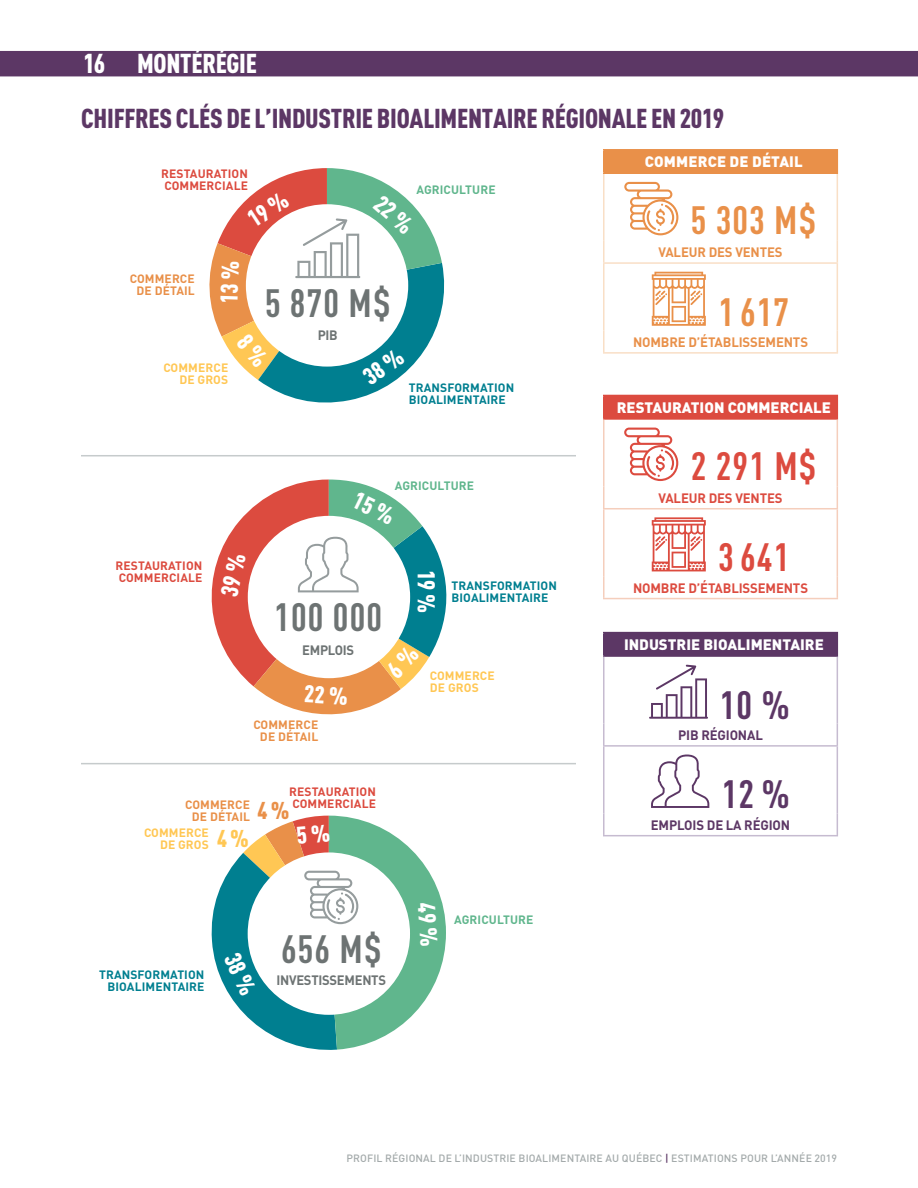
<style>
.page{position:relative;width:918px;height:1188px;background:#fff}
.page>*{position:absolute;margin:0;border:0;box-sizing:border-box;transform-origin:0 0}
.t1{font:700 condensed 39px "DINOT";letter-spacing:.03em;color:#6d7373}
.t2{font:700 condensed 39px "DINOT";letter-spacing:.03em;color:#e99049}
.t3{font:700 condensed 39px "DINOT";letter-spacing:.03em;color:#dc4b3f}
.t4{font:700 condensed 39px "DINOT";color:#5c3765}
.t5{font:900 condensed 27px "DINOT";letter-spacing:-.01em;color:#5c3765}
.t6{font:900 condensed 27px "DINOT";letter-spacing:-.01em;color:#fff}
.t7{font:900 condensed 24px "DINOT";color:#fff}
.t8{font:900 condensed 24px "DINOT";color:#e99049}
.t9{font:900 condensed 24px "DINOT";color:#ffc754}
.t10{font:900 15px "DINOT";color:#fff}
.t11{font:700 13.5px "DINOT";letter-spacing:-.01em;color:#e99049}
.t12{font:700 13.5px "DINOT";letter-spacing:-.01em;color:#dc4b3f}
.t13{font:700 13.5px "DINOT";letter-spacing:-.01em;color:#5c3765}
.t14{font:700 13.5px "DINOT";letter-spacing:-.02em;color:#6d7373;scale:.96 1}
.t15{font:700 12px/12px "DINOT";letter-spacing:.01em;color:#007f90}
.t16{font:700 12px/12px "DINOT";letter-spacing:.01em;color:#dc4b3f}
.t17{font:700 12px/12px "DINOT";letter-spacing:.01em;color:#e99049;text-align:center}
.t18{font:700 12px/12px "DINOT";letter-spacing:.01em;color:#ffc754;text-align:right}
.t19{font:700 12px "DINOT";letter-spacing:.01em;color:#60b68d}
.t20{font:500 10.5px "DINOT";letter-spacing:.01em;color:#a4aaab}
.s1{color:#5c3765}
</style>
<div class="page">
<div style="left:0;top:51px;width:918px;height:25px;background:#5c3765"></div>
<hr style="left:81px;top:455px;width:495px;height:1px;background:#c6cbcc">
<hr style="left:81px;top:763px;width:495px;height:1px;background:#c6cbcc">
<div style="left:604px;top:150px;width:233px;height:23px;background:#e99049"></div>
<hr style="left:603px;top:149px;width:235px;height:2px;background:#e99049">
<svg style="left:603px;top:151px;width:1px;height:21px"></svg>
<svg style="left:837px;top:151px;width:1px;height:21px"></svg>
<hr style="left:603px;top:172px;width:235px;height:2px;background:#e99049">
<hr style="left:603px;top:174px;width:1px;height:67px;background:#f9dfc6">
<hr style="left:837px;top:174px;width:1px;height:67px;background:#f9dfc6">
<svg style="left:603px;top:241px;width:1px;height:21px"></svg>
<svg style="left:837px;top:241px;width:1px;height:21px"></svg>
<hr style="left:603px;top:262px;width:235px;height:2px;background:#f9dfc6">
<hr style="left:603px;top:264px;width:1px;height:67px;background:#f9dfc6">
<hr style="left:837px;top:264px;width:1px;height:67px;background:#f9dfc6">
<svg style="left:603px;top:331px;width:1px;height:21px"></svg>
<svg style="left:837px;top:331px;width:1px;height:21px"></svg>
<hr style="left:603px;top:352px;width:235px;height:2px;background:#f9dfc6">
<svg style="left:624px;top:182px;width:54px;height:53px"></svg>
<svg style="left:652px;top:272px;width:54px;height:54px"></svg>
<div style="left:604px;top:395px;width:233px;height:24px;background:#dc4b3f"></div>
<hr style="left:603px;top:395px;width:235px;height:1px;background:#dc4b3f">
<svg style="left:603px;top:396px;width:1px;height:22px"></svg>
<svg style="left:837px;top:396px;width:1px;height:22px"></svg>
<hr style="left:603px;top:418px;width:235px;height:2px;background:#dc4b3f">
<hr style="left:603px;top:420px;width:1px;height:66px;background:#f5cebc">
<hr style="left:837px;top:420px;width:1px;height:66px;background:#f5cebc">
<svg style="left:603px;top:486px;width:1px;height:22px"></svg>
<svg style="left:837px;top:486px;width:1px;height:22px"></svg>
<hr style="left:603px;top:508px;width:235px;height:1px;background:#f5cebc">
<hr style="left:603px;top:509px;width:1px;height:67px;background:#f5cebc">
<hr style="left:837px;top:509px;width:1px;height:67px;background:#f5cebc">
<svg style="left:603px;top:576px;width:1px;height:22px"></svg>
<svg style="left:837px;top:576px;width:1px;height:22px"></svg>
<hr style="left:603px;top:598px;width:235px;height:1px;background:#f5cebc">
<svg style="left:624px;top:428px;width:54px;height:53px"></svg>
<svg style="left:652px;top:517px;width:54px;height:54px"></svg>
<div style="left:604px;top:633px;width:233px;height:23px;background:#5c3765"></div>
<hr style="left:603px;top:632px;width:235px;height:1px;background:#5c3765">
<svg style="left:603px;top:633px;width:1px;height:22px"></svg>
<svg style="left:837px;top:633px;width:1px;height:22px"></svg>
<hr style="left:603px;top:655px;width:235px;height:2px;background:#5c3765">
<hr style="left:603px;top:657px;width:1px;height:67px;background:#c6bbd0">
<hr style="left:837px;top:657px;width:1px;height:67px;background:#c6bbd0">
<svg style="left:603px;top:724px;width:1px;height:21px"></svg>
<svg style="left:837px;top:724px;width:1px;height:21px"></svg>
<hr style="left:603px;top:745px;width:235px;height:2px;background:#c6bbd0">
<hr style="left:603px;top:747px;width:1px;height:66px;background:#c6bbd0">
<hr style="left:837px;top:747px;width:1px;height:66px;background:#c6bbd0">
<svg style="left:603px;top:813px;width:1px;height:22px"></svg>
<svg style="left:837px;top:813px;width:1px;height:22px"></svg>
<hr style="left:603px;top:835px;width:235px;height:1px;background:#c6bbd0">
<svg style="left:649px;top:665px;width:59px;height:54px"></svg>
<svg style="left:651px;top:755px;width:58px;height:53px"></svg>
<svg style="left:209px;top:168px;width:236px;height:235px"></svg>
<svg style="left:211px;top:480px;width:236px;height:235px"></svg>
<svg style="left:211px;top:816px;width:235px;height:234px"></svg>
<h2 class="t6" style="left:83px;top:47px;width:175px">16 MONTÉRÉGIE</h2>
<h2 class="t5" style="left:81px;top:102px;width:645px">CHIFFRES CLÉS DE L’INDUSTRIE BIOALIMENTAIRE RÉGIONALE EN 2019</h2>
<p class="t16" style="left:161px;top:167px;width:88px">RESTAURATION<br>COMMERCIALE</p>
<p class="t19" style="left:416px;top:181px;width:81px">AGRICULTURE</p>
<p class="t17" style="left:130px;top:272px;width:66px">COMMERCE<br>DE DÉTAIL</p>
<p class="t18" style="left:163px;top:361px;width:66px">COMMERCE<br>DE GROS</p>
<p class="t16" style="left:116px;top:559px;width:88px">RESTAURATION<br>COMMERCIALE</p>
<h1 class="t1" style="left:265px;top:280px;width:127px">5 870 M$</h1>
<p class="t14" style="left:318px;top:326px;width:22px">PIB</p>
<p class="t15" style="left:409px;top:381px;width:107px">TRANSFORMATION<br>BIOALIMENTAIRE</p>
<p class="t19" style="left:395px;top:478px;width:81px">AGRICULTURE</p>
<h1 class="t1" style="left:274px;top:594px;width:109px">100 000</h1>
<p class="t14" style="left:302px;top:641px;width:56px">EMPLOIS</p>
<h3 class="t7" style="left:441px;top:570px;width:45px;rotate:90deg">19 %</h3>
<p class="t15" style="left:451px;top:579px;width:107px">TRANSFORMATION<br>BIOALIMENTAIRE</p>
<p class="t18" style="left:430px;top:669px;width:66px;text-align:left">COMMERCE<br>DE GROS</p>
<p class="t17" style="left:253px;top:718px;width:66px">COMMERCE<br>DE DÉTAIL</p>
<p class="t17" style="left:185px;top:798px;width:66px">COMMERCE<br>DE DÉTAIL</p>
<p class="t18" style="left:144px;top:826px;width:66px">COMMERCE<br>DE GROS</p>
<h3 class="t9" style="left:217px;top:824px;width:33px">4 %</h3>
<p class="t16" style="left:289px;top:785px;width:88px">RESTAURATION<br>COMMERCIALE</p>
<h3 class="t8" style="left:258px;top:796px;width:33px">4 %</h3>
<p class="t15" style="left:99px;top:968px;width:107px;text-align:right">TRANSFORMATION<br>BIOALIMENTAIRE</p>
<h1 class="t1" style="left:281px;top:926px;width:102px">656 M$</h1>
<p class="t14" style="left:276px;top:971px;width:116px">INVESTISSEMENTS</p>
<p class="t19" style="left:454px;top:912px;width:81px">AGRICULTURE</p>
<p class="t10" style="left:645px;top:152px;width:159px">COMMERCE DE DÉTAIL</p>
<h1 class="t2" style="left:691px;top:196px;width:127px">5 303 M$</h1>
<p class="t11" style="left:658px;top:243px;width:126px">VALEUR DES VENTES</p>
<h1 class="t2" style="left:718px;top:288px;width:72px">1 617</h1>
<p class="t11" style="left:633px;top:333px;width:177px">NOMBRE D’ÉTABLISSEMENTS</p>
<p class="t10" style="left:617px;top:397px;width:216px">RESTAURATION COMMERCIALE</p>
<h1 class="t3" style="left:691px;top:443px;width:127px">2 291 M$</h1>
<p class="t12" style="left:658px;top:489px;width:126px">VALEUR DES VENTES</p>
<h1 class="t3" style="left:718px;top:534px;width:73px">3 641</h1>
<p class="t12" style="left:633px;top:579px;width:177px">NOMBRE D’ÉTABLISSEMENTS</p>
<p class="t10" style="left:624px;top:634px;width:201px">INDUSTRIE BIOALIMENTAIRE</p>
<h1 class="t4" style="left:720px;top:681px;width:72px">10 %</h1>
<p class="t13" style="left:678px;top:726px;width:86px">PIB RÉGIONAL</p>
<h1 class="t4" style="left:722px;top:770px;width:70px">12 %</h1>
<p class="t13" style="left:651px;top:816px;width:141px">EMPLOIS DE LA RÉGION</p>
<p class="t20" style="left:347px;top:1151px;width:492px">PROFIL RÉGIONAL DE L’INDUSTRIE BIOALIMENTAIRE AU QUÉBEC <span class="s1">|</span> ESTIMATIONS POUR L’ANNÉE 2019</p>
</div>
